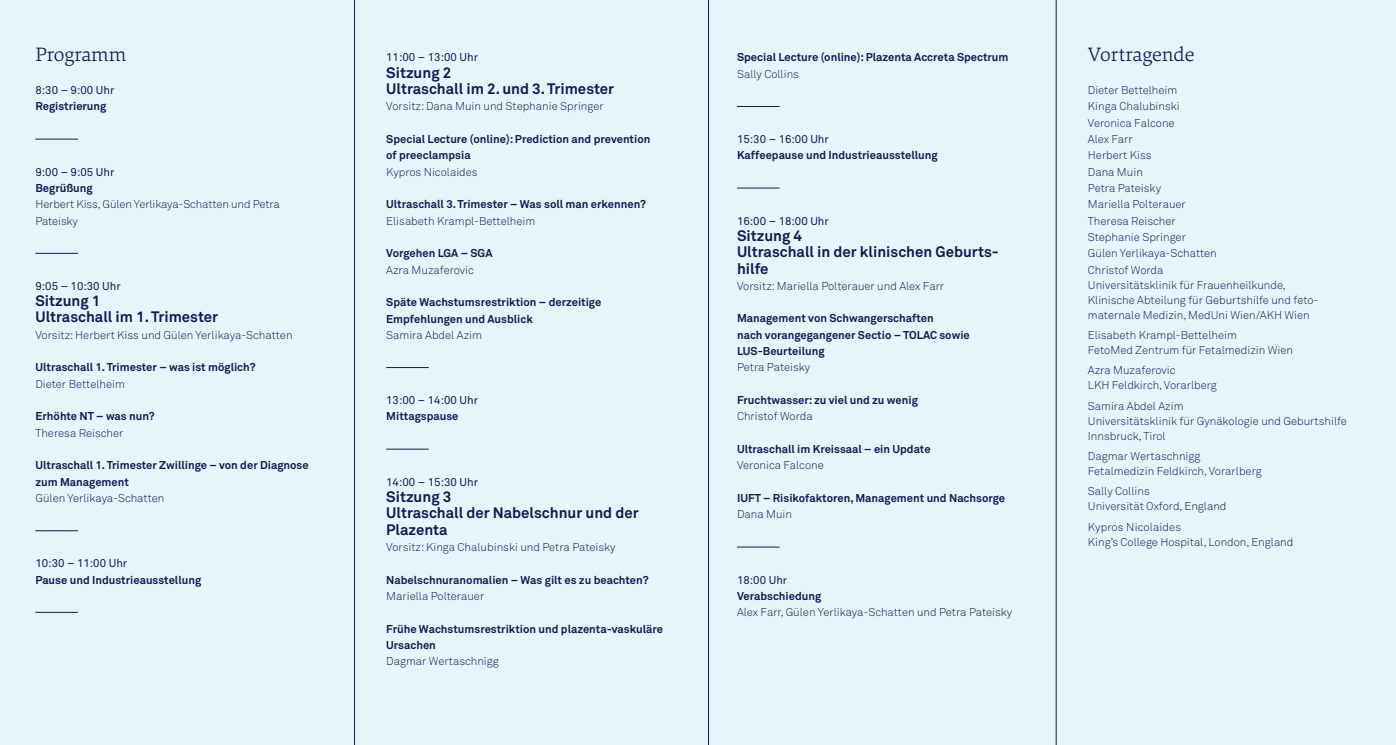
<style>
.page{position:relative;width:1396px;height:745px;background:#fff}
.page>*{position:absolute;margin:0;border:0;box-sizing:border-box;transform-origin:0 0}
.t1{font:300 20px "Danton";color:#0f1b4f}
.t2{font:700 15px/16.2px "Akkurat Pro";color:#0f1b4f}
.t3{font:300 11.25px/16.2px "Akkurat Pro";color:#0f1b4f}
.t4{font:700 11.25px/16.2px "Akkurat Pro";color:#0f1b4f}
.t5{font:11.25px "Akkurat Pro";color:#0f1b4f}
</style>
<div class="page">
<div style="left:0;top:0;width:1396px;height:744px;background:#e8f4fb"></div>
<hr style="left:386px;top:367px;width:43px;height:1px;background:#0f1b4f">
<hr style="left:386px;top:448px;width:43px;height:1px;background:#0f1b4f">
<hr style="left:737px;top:106px;width:43px;height:1px;background:#0f1b4f">
<hr style="left:737px;top:188px;width:43px;height:1px;background:#0f1b4f">
<hr style="left:737px;top:546px;width:43px;height:1px;background:#0f1b4f">
<hr style="left:35px;top:139px;width:43px;height:1px;background:#0f1b4f">
<hr style="left:35px;top:253px;width:43px;height:1px;background:#0f1b4f">
<hr style="left:35px;top:530px;width:43px;height:1px;background:#0f1b4f">
<hr style="left:35px;top:611px;width:43px;height:1px;background:#0f1b4f">
<hr style="left:708px;top:0;width:1px;height:744px;background:#0f1b4f">
<hr style="left:1056px;top:0;width:1px;height:744px;background:#0f1b4f">
<hr style="left:354px;top:0;width:1px;height:744px;background:#0f1b4f">
<h1 class="t1" style="left:35px;top:42px;width:92px">Programm</h1>
<p class="t5" style="left:35px;top:83px;width:80px">8:30 – 9:00 Uhr</p>
<p class="t4" style="left:35px;top:98px;width:73px">Registrierung</p>
<p class="t5" style="left:35px;top:165px;width:80px">9:00 – 9:05 Uhr</p>
<p class="t4" style="left:35px;top:179px;width:59px">Begrüßung</p>
<p class="t3" style="left:35px;top:196px;width:246px">Herbert Kiss, Gülen Yerlikaya-Schatten und Petra<br>Pateisky</p>
<p class="t5" style="left:35px;top:279px;width:87px">9:05 – 10:30 Uhr</p>
<h2 class="t2" style="left:35px;top:292px;width:184px">Sitzung 1<br>Ultraschall im 1. Trimester</h2>
<p class="t3" style="left:35px;top:326px;width:259px">Vorsitz: Herbert Kiss und Gülen Yerlikaya-Schatten</p>
<p class="t4" style="left:35px;top:359px;width:222px">Ultraschall 1. Trimester – was ist möglich?</p>
<p class="t3" style="left:35px;top:375px;width:91px">Dieter Bettelheim</p>
<p class="t4" style="left:35px;top:408px;width:121px">Erhöhte NT – was nun?</p>
<p class="t3" style="left:35px;top:424px;width:89px">Theresa Reischer</p>
<p class="t4" style="left:35px;top:457px;width:275px">Ultraschall 1. Trimester Zwillinge – von der Diagnose zum Management</p>
<p class="t3" style="left:35px;top:489px;width:130px">Gülen Yerlikaya-Schatten</p>
<p class="t5" style="left:35px;top:556px;width:93px">10:30 – 11:00 Uhr</p>
<p class="t4" style="left:35px;top:571px;width:167px">Pause und Industrieausstellung</p>
<p class="t5" style="left:386px;top:51px;width:93px">11:00 – 13:00 Uhr</p>
<h2 class="t2" style="left:386px;top:64px;width:229px">Sitzung 2<br>Ultraschall im 2. und 3. Trimester</h2>
<p class="t3" style="left:386px;top:98px;width:219px">Vorsitz: Dana Muin und Stephanie Springer</p>
<p class="t4" style="left:386px;top:131px;width:266px">Special Lecture (online): Prediction and prevention of preeclampsia</p>
<p class="t3" style="left:386px;top:163px;width:93px">Kypros Nicolaides</p>
<p class="t4" style="left:386px;top:196px;width:261px">Ultraschall 3. Trimester – Was soll man erkennen?</p>
<p class="t3" style="left:386px;top:212px;width:151px">Elisabeth Krampl-Bettelheim</p>
<p class="t4" style="left:386px;top:245px;width:108px">Vorgehen LGA – SGA</p>
<p class="t3" style="left:386px;top:261px;width:89px">Azra Muzaferovic</p>
<p class="t4" style="left:386px;top:294px;width:217px">Späte Wachstumsrestriktion – derzeitige<br>Empfehlungen und Ausblick</p>
<p class="t3" style="left:386px;top:326px;width:97px">Samira Abdel Azim</p>
<p class="t5" style="left:386px;top:393px;width:93px">13:00 – 14:00 Uhr</p>
<p class="t4" style="left:386px;top:408px;width:74px">Mittagspause</p>
<p class="t5" style="left:386px;top:475px;width:93px">14:00 – 15:30 Uhr</p>
<h2 class="t2" style="left:386px;top:488px;width:254px">Sitzung 3<br>Ultraschall der Nabelschnur und der<br>Plazenta</h2>
<p class="t3" style="left:386px;top:538px;width:231px">Vorsitz: Kinga Chalubinski und Petra Pateisky</p>
<p class="t4" style="left:386px;top:571px;width:264px">Nabelschnuranomalien – Was gilt es zu beachten?</p>
<p class="t3" style="left:386px;top:587px;width:100px">Mariella Polterauer</p>
<p class="t4" style="left:386px;top:620px;width:278px">Frühe Wachstumsrestriktion und plazenta-vaskuläre<br>Ursachen</p>
<p class="t3" style="left:386px;top:652px;width:114px">Dagmar Wertaschnigg</p>
<p class="t4" style="left:737px;top:49px;width:273px">Special Lecture (online): Plazenta Accreta Spectrum</p>
<p class="t3" style="left:737px;top:66px;width:63px">Sally Collins</p>
<p class="t5" style="left:737px;top:132px;width:93px">15:30 – 16:00 Uhr</p>
<p class="t4" style="left:737px;top:147px;width:202px">Kaffeepause und Industrieausstellung</p>
<p class="t5" style="left:737px;top:214px;width:93px">16:00 – 18:00 Uhr</p>
<h2 class="t2" style="left:737px;top:227px;width:263px">Sitzung 4<br>Ultraschall in der klinischen Geburts&shy;hilfe</h2>
<p class="t3" style="left:737px;top:277px;width:209px">Vorsitz: Mariella Polterauer und Alex Farr</p>
<p class="t4" style="left:737px;top:310px;width:234px">Management von Schwangerschaften<br>nach vorangegangener Sectio – TOLAC sowie<br>LUS-Beurteilung</p>
<p class="t3" style="left:737px;top:359px;width:75px">Petra Pateisky</p>
<p class="t4" style="left:737px;top:391px;width:182px">Fruchtwasser: zu viel und zu wenig</p>
<p class="t3" style="left:737px;top:408px;width:77px">Christof Worda</p>
<p class="t4" style="left:737px;top:440px;width:195px">Ultraschall im Kreissaal – ein Update</p>
<p class="t3" style="left:737px;top:457px;width:88px">Veronica Falcone</p>
<p class="t4" style="left:737px;top:489px;width:270px">IUFT – Risikofaktoren, Management und Nachsorge</p>
<p class="t3" style="left:737px;top:506px;width:57px">Dana Muin</p>
<p class="t5" style="left:737px;top:572px;width:52px">18:00 Uhr</p>
<p class="t4" style="left:737px;top:587px;width:86px">Verabschiedung</p>
<p class="t3" style="left:737px;top:603px;width:277px">Alex Farr, Gülen Yerlikaya-Schatten und Petra Pateisky</p>
<h1 class="t1" style="left:1088px;top:42px;width:108px">Vortragende</h1>
<p class="t3" style="left:1088px;top:82px;width:130px">Dieter Bettelheim<br>Kinga Chalubinski<br>Veronica Falcone<br>Alex Farr<br>Herbert Kiss<br>Dana Muin<br>Petra Pateisky<br>Mariella Polterauer<br>Theresa Reischer<br>Stephanie Springer<br>Gülen Yerlikaya-Schatten<br>Christof Worda</p>
<p class="t3" style="left:1088px;top:277px;width:232px;line-height:15px">Universitätsklinik für Frauenheilkunde,<br>Klinische Abteilung für Geburtshilfe und feto&shy;maternale Medizin, MedUni Wien/AKH Wien</p>
<p class="t3" style="left:1088px;top:327px;width:207px;line-height:15px">Elisabeth Krampl-Bettelheim<br>FetoMed Zentrum für Fetalmedizin Wien</p>
<p class="t3" style="left:1088px;top:362px;width:131px;line-height:15px">Azra Muzaferovic<br>LKH Feldkirch, Vorarlberg</p>
<p class="t3" style="left:1088px;top:398px;width:261px;line-height:15px">Samira Abdel Azim<br>Universitätsklinik für Gynäkologie und Geburtshilfe<br>Innsbruck, Tirol</p>
<p class="t3" style="left:1088px;top:448px;width:175px;line-height:15px">Dagmar Wertaschnigg<br>Fetalmedizin Feldkirch, Vorarlberg</p>
<p class="t3" style="left:1088px;top:483px;width:140px;line-height:15px">Sally Collins<br>Universität Oxford, England</p>
<p class="t3" style="left:1088px;top:519px;width:207px;line-height:15px">Kypros Nicolaides<br>King’s College Hospital, London, England</p>
</div>
